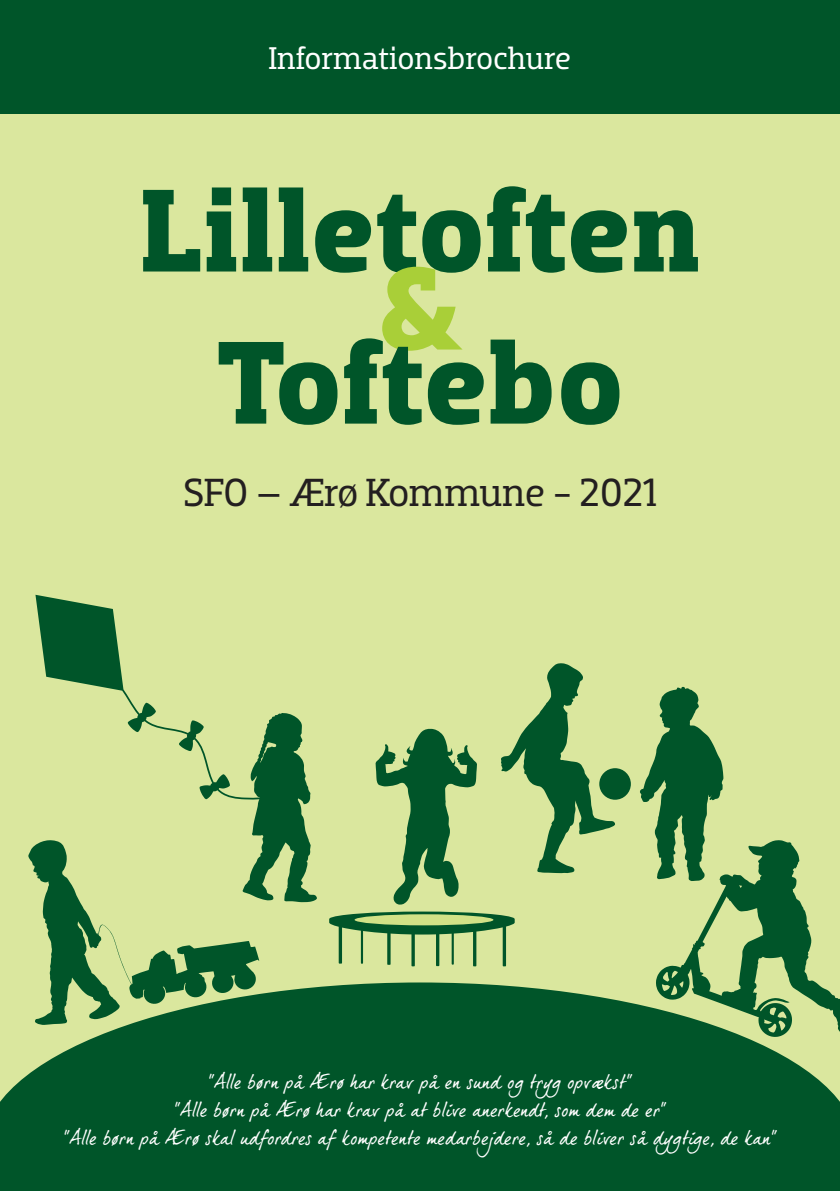
<style>
.page{position:relative;width:840px;height:1191px;background:#fff}
.page>*{position:absolute;margin:0;border:0;box-sizing:border-box;transform-origin:0 0}
.t1{font:700 120px "Dobra Slab";letter-spacing:.01em;color:#005529}
.t2{font:700 120px "Dobra Slab";color:#a9cf38}
.t3{font:40px "Dobra Slab";letter-spacing:-.01em;color:#231f20}
.t4{font:32px "Dobra Slab";color:#fff}
.t5{font:20px/28px "Dear Joe 5 CASUAL";letter-spacing:-.04em;color:#fff;text-align:center}
</style>
<div class="page">
<div style="left:0;top:85px;width:839px;height:1106px;background:#dae79e"></div>
<div style="left:0;top:0;width:839px;height:113px;background:#005529"></div>
<div style="left:0;top:982px;width:839px;height:209px;background:#005529"></div>
<svg style="left:329px;top:911px;width:185px;height:55px"></svg>
<div style="left:354px;top:914px;width:139px;height:11px;background:#d2e287;border-radius:50%"></div>
<svg style="left:375px;top:728px;width:102px;height:177px"></svg>
<svg style="left:639px;top:686px;width:200px;height:351px"></svg>
<svg style="left:501px;top:663px;width:113px;height:210px"></svg>
<div style="left:599px;top:768px;width:31px;height:31px;background:#005529;border-radius:50%"></div>
<svg style="left:35px;top:595px;width:121px;height:118px"></svg>
<svg style="left:28px;top:713px;width:289px;height:312px"></svg>
<h3 class="t4" style="left:268px;top:40px;width:304px">Informationsbrochure</h3>
<h1 class="t1" style="left:140px;top:160px;width:560px">Lilletoften</h1>
<h1 class="t2" style="left:375px;top:238px;width:90px">&amp;</h1>
<h1 class="t1" style="left:217px;top:312px;width:407px">Toftebo</h1>
<h2 class="t3" style="left:183px;top:468px;width:475px">SFO – Ærø Kommune - 2021</h2>
<p class="t5" style="left:63px;top:1066px;width:714px">”Alle børn på Ærø har krav på en sund og tryg opvækst”<br>”Alle børn på Ærø har krav på at blive anerkendt, som dem de er”<br>”Alle børn på Ærø skal udfordres af kompetente medarbejdere, så de bliver så dygtige, de kan”</p>
</div>
